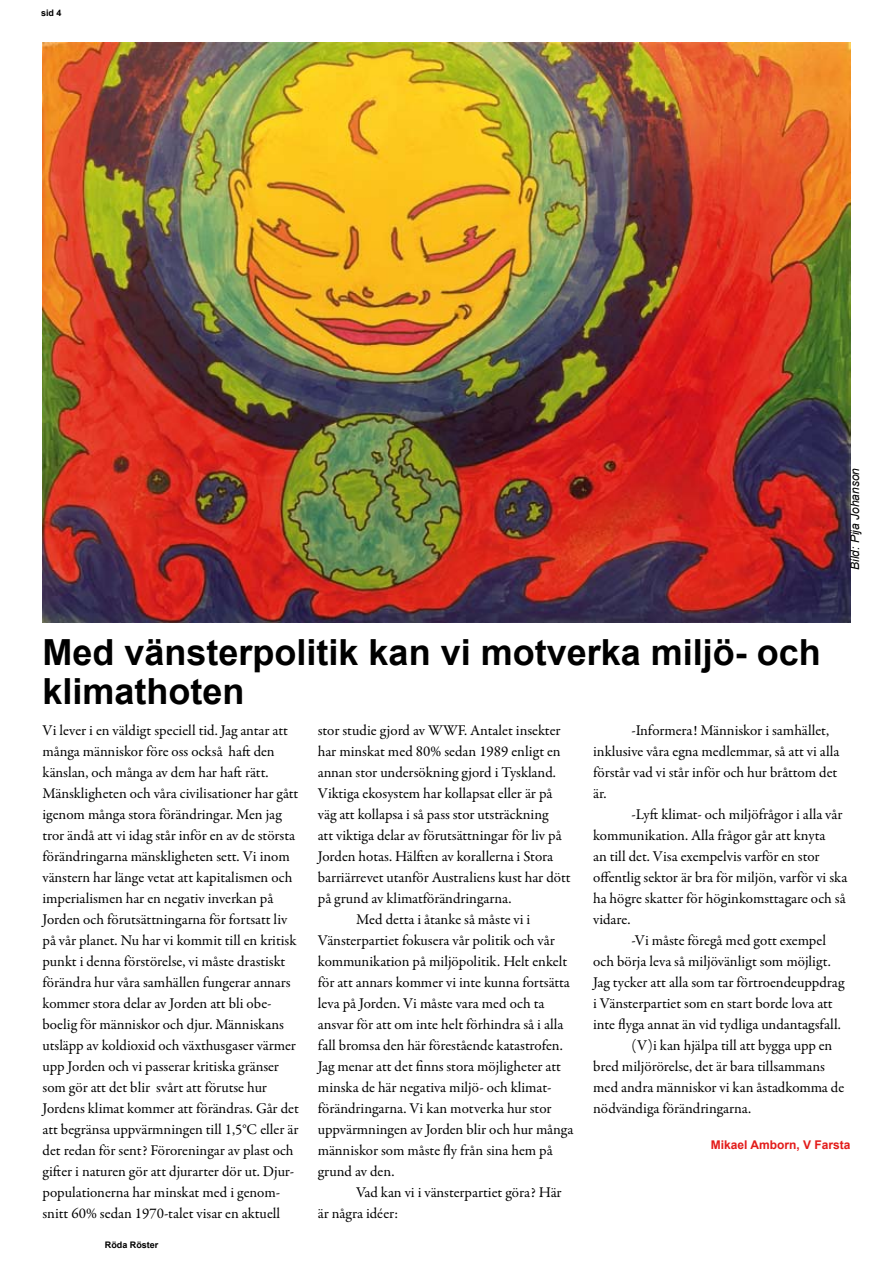
<style>
.page{position:relative;width:893px;height:1263px;background:#fff}
.page>*{position:absolute;margin:0;border:0;box-sizing:border-box;transform-origin:0 0}
.t1{font:700 36px/39px "Arial";color:#000}
.t2{font:15px/21px "Garamond Premr Pro";letter-spacing:-.005em;color:#000}
.t3{font:700 12px "Arial";color:#e31b19}
.t4{font:italic 12px "Arial";color:#000}
.t5{font:700 9px "Arial";color:#000}
</style>
<div class="page">
<img style="left:43px;top:43px;width:807px;height:579px">
<p class="t5" style="left:41px;top:7px;width:22px">sid 4</p>
<h1 class="t1" style="left:43px;top:634px;width:780px">Med vänsterpolitik kan vi motverka miljö- och klimathoten</h1>
<p class="t4" style="left:847px;top:570px;width:104px;rotate:-90deg">Bild: Pija Johanson</p>
<p class="t2" style="left:43px;top:720px;width:258px">Vi lever i en väldigt speciell tid. Jag antar att många människor före oss också haft den känslan, och många av dem har haft rätt.<br>Mänskligheten och våra civilisationer har gått igenom många stora förändringar. Men jag tror ändå att vi idag står inför en av de största förändringarna mänskligheten sett. Vi inom vänstern har länge vetat att kapitalismen och imperialismen har en negativ inverkan på Jorden och förutsättningarna för fortsatt liv på vår planet. Nu har vi kommit till en kritisk punkt i denna förstörelse, vi måste drastiskt förändra hur våra samhällen fungerar annars kommer stora delar av Jorden att bli obe&shy;boelig för människor och djur. Människans utsläpp av koldioxid och växthusgaser värmer upp Jorden och vi passerar kritiska gränser som gör att det blir svårt att förutse hur Jordens klimat kommer att förändras. Går det att begränsa uppvärmningen till 1,5°C eller är det redan för sent? Föroreningar av plast och gifter i naturen gör att djurarter dör ut. Djur&shy;populationerna har minskat med i genom&shy;snitt 60% sedan 1970-talet visar en aktuell</p>
<p class="t2" style="left:318px;top:720px;width:244px">stor studie gjord av WWF. Antalet insekter</p>
<p class="t2" style="left:318px;top:741px;width:244px">har minskat med 80% sedan 1989 enligt en</p>
<p class="t2" style="left:318px;top:762px;width:240px">annan stor undersökning gjord i Tyskland.</p>
<p class="t2" style="left:318px;top:783px;width:236px">Viktiga ekosystem har kollapsat eller är på</p>
<p class="t2" style="left:318px;top:804px;width:232px">väg att kollapsa i så pass stor utsträckning</p>
<p class="t2" style="left:318px;top:825px;width:245px">att viktiga delar av förutsättningar för liv på</p>
<p class="t2" style="left:318px;top:846px;width:237px">Jorden hotas. Hälften av korallerna i Stora</p>
<p class="t2" style="left:318px;top:867px;width:254px">barriärrevet utanför Australiens kust har dött</p>
<p class="t2" style="left:318px;top:888px;width:195px">på grund av klimatförändringarna.</p>
<p class="t2" style="left:356px;top:909px;width:176px">Med detta i åtanke så måste vi i</p>
<p class="t2" style="left:318px;top:930px;width:238px">Vänsterpartiet fokusera vår politik och vår</p>
<p class="t2" style="left:318px;top:951px;width:251px">kommunikation på miljöpolitik. Helt enkelt</p>
<p class="t2" style="left:318px;top:972px;width:254px">för att annars kommer vi inte kunna fortsätta</p>
<p class="t2" style="left:318px;top:993px;width:228px">leva på Jorden. Vi måste vara med och ta</p>
<p class="t2" style="left:318px;top:1014px;width:247px">ansvar för att om inte helt förhindra så i alla</p>
<p class="t2" style="left:318px;top:1035px;width:247px">fall bromsa den här förestående katastrofen.</p>
<p class="t2" style="left:318px;top:1056px;width:245px">Jag menar att det finns stora möjligheter att</p>
<p class="t2" style="left:318px;top:1077px;width:235px">minska de här negativa miljö- och klimat-</p>
<p class="t2" style="left:318px;top:1098px;width:235px">förändringarna. Vi kan motverka hur stor</p>
<p class="t2" style="left:318px;top:1119px;width:257px">uppvärmningen av Jorden blir och hur många</p>
<p class="t2" style="left:318px;top:1140px;width:236px">människor som måste fly från sina hem på</p>
<p class="t2" style="left:318px;top:1161px;width:78px">grund av den.</p>
<p class="t2" style="left:356px;top:1182px;width:207px">Vad kan vi i vänsterpartiet göra? Här</p>
<p class="t2" style="left:318px;top:1203px;width:82px">är några idéer:</p>
<p class="t5" style="left:105px;top:1239px;width:55px">Röda Röster</p>
<p class="t2" style="left:593px;top:720px;width:248px;text-indent:38px">-Informera! Människor i samhället, inklusive våra egna medlemmar, så att vi alla förstår vad vi står inför och hur bråttom det är.</p>
<p class="t2" style="left:593px;top:804px;width:256px;text-indent:38px">-Lyft klimat- och miljöfrågor i alla vår kommunikation. Alla frågor går att knyta<br>an till det. Visa exempelvis varför en stor offentlig sektor är bra för miljön, varför vi ska ha högre skatter för höginkomsttagare och så vidare.</p>
<p class="t2" style="left:631px;top:930px;width:196px">-Vi måste föregå med gott exempel</p>
<p class="t2" style="left:593px;top:951px;width:239px">och börja leva så miljövänligt som möjligt.</p>
<p class="t2" style="left:593px;top:972px;width:253px">Jag tycker att alla som tar förtroendeuppdrag</p>
<p class="t2" style="left:593px;top:993px;width:241px">i Vänsterpartiet som en start borde lova att</p>
<p class="t2" style="left:593px;top:1014px;width:249px">inte flyga annat än vid tydliga undantagsfall.</p>
<p class="t2" style="left:631px;top:1035px;width:202px">(V)i kan hjälpa till att bygga upp en</p>
<p class="t2" style="left:593px;top:1056px;width:233px">bred miljörörelse, det är bara tillsammans</p>
<p class="t2" style="left:593px;top:1077px;width:253px">med andra människor vi kan åstadkomma de</p>
<p class="t2" style="left:593px;top:1098px;width:159px">nödvändiga förändringarna.</p>
<p class="t3" style="left:711px;top:1136px;width:141px">Mikael Amborn, V Farsta</p>
</div>
